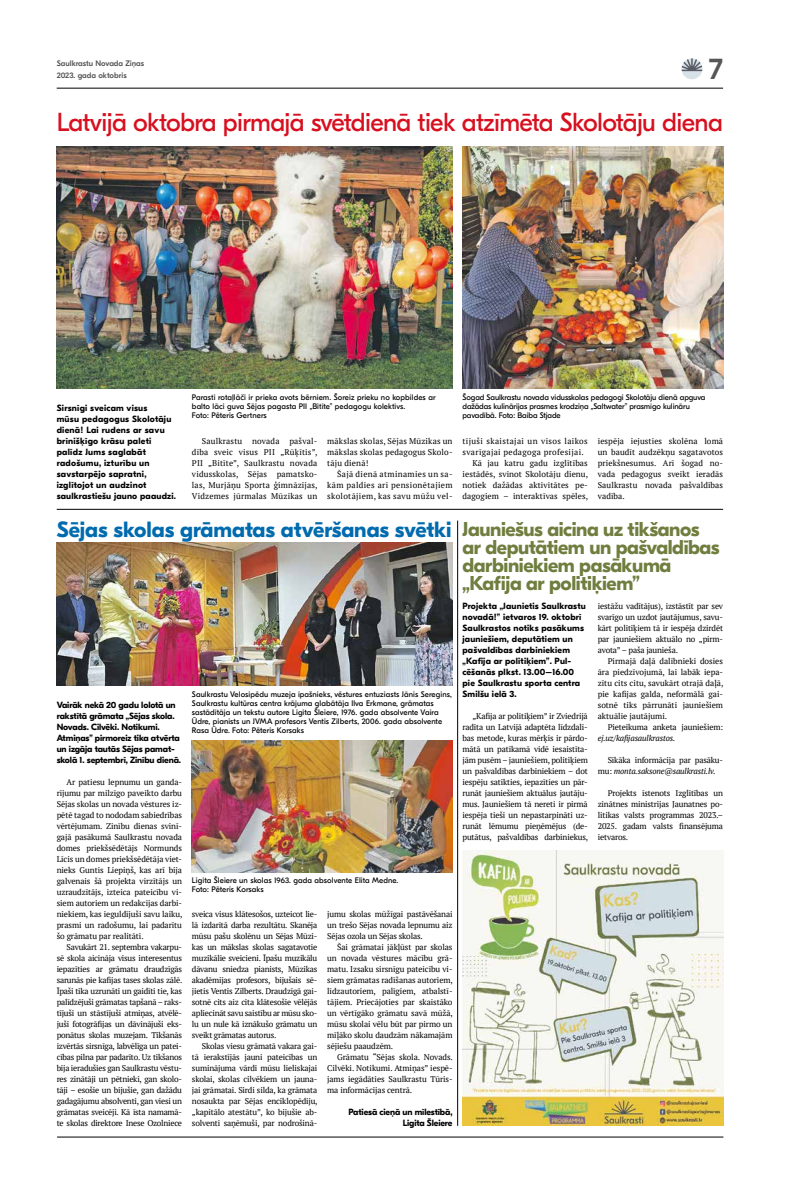
<style>
.page{position:relative;width:794px;height:1191px;background:#fff}
.page>*{position:absolute;margin:0;border:0;box-sizing:border-box;transform-origin:0 0}
.t1{font:500 30px "GT Eesti Pro Display";color:#565655}
.t2{font:26px "GT Eesti Pro Display";letter-spacing:-.025em;color:#d71020}
.t3{font:700 22px "GT Eesti Pro Display";color:#006bae}
.t4{font:700 20px/18px "GT Eesti Pro Display";letter-spacing:-.02em;color:#6f7d3e}
.t5{font:700 9px/11px "GT Eesti Pro Display";letter-spacing:.02em;color:#000}
.t6{font:700 9px/11px "GT Eesti Pro Display";letter-spacing:-.01em;color:#000}
.t7{font:8.3px/11px "PT Serif";letter-spacing:-.01em;color:#000;text-align:justify}
.t8{font:8.3px "PT Serif";letter-spacing:.01em;color:#000}
.t9{font:8.3px "PT Serif";letter-spacing:.04em;color:#000}
.t10{font:italic 8.3px "PT Serif";letter-spacing:-.02em;color:#000}
.t11{font:8px/9px "GT Eesti Pro Display";letter-spacing:.01em;color:#000}
.t12{font:8px/9px "GT Eesti Pro Display";letter-spacing:-.01em;color:#000}
.t13{font:500 8px/12px "GT Eesti Pro Display";color:#565655}
.s1{font-style:italic}
</style>
<div class="page">
<hr style="left:57px;top:88px;width:666px;height:1px;background:#000">
<hr style="left:57px;top:1136px;width:666px;height:1px;background:#000">
<svg style="left:681px;top:58px;width:21px;height:21px"></svg>
<svg style="left:681px;top:58px;width:21px;height:13px"></svg>
<hr style="left:457px;top:520px;width:1px;height:605px;background:#000">
<img style="left:462px;top:850px;width:261px;height:275px">
<img style="left:57px;top:542px;width:395px;height:143px">
<hr style="left:57px;top:509px;width:666px;height:1px;background:#000">
<img style="left:57px;top:146px;width:395px;height:242px">
<img style="left:462px;top:146px;width:261px;height:242px">
<img style="left:192px;top:740px;width:260px;height:132px">
<p class="t13" style="left:57px;top:58px;width:89px">Saulkrastu Novada Ziņas<br>2023. gada oktobris</p>
<h1 class="t1" style="left:709px;top:53px;width:16px">7</h1>
<h2 class="t2" style="left:57px;top:108px;width:667px">Latvijā oktobra pirmajā svētdienā tiek atzīmēta Skolotāju diena</h2>
<p class="t5" style="left:57px;top:402px;width:121px">Sirsnīgi sveicam visus<br>mūsu pedagogus Skolotāju dienā! Lai rudens ar savu brīnišķīgo krāsu paleti palīdz Jums saglabāt radošumu, izturību un savstarpējo sapratni, izglītojot un audzinot saulkrastiešu jauno paaudzi.</p>
<p class="t11" style="left:192px;top:393px;width:245px">Parasti rotaļlāči ir prieka avots bērniem. Šoreiz prieku no kopbildes ar balto lāci guva Sējas pagasta PII „Bitīte” pedagogu kolektīvs.<br>Foto: Pēteris Gertners</p>
<p class="t7" style="left:192px;top:435px;width:127px;text-indent:10px">Saulkrastu novada pašval&shy;dība sveic visus PII „Rūķītis”, PII „Bitīte”, Saulkrastu novada vidusskolas, Sējas pamatsko&shy;las, Murjāņu Sporta ģimnāzijas, Vidzemes jūrmalas Mūzikas un</p>
<p class="t7" style="left:327px;top:435px;width:127px">mākslas skolas, Sējas Mūzikas un mākslas skolas pedagogus Skolo&shy;tāju dienā!</p>
<p class="t7" style="left:327px;top:468px;width:127px;text-indent:10px">Šajā dienā atminamies un sa&shy;kām paldies arī pensionētajiem skolotājiem, kas savu mūžu vel-</p>
<h3 class="t3" style="left:57px;top:517px;width:396px">Sējas skolas grāmatas atvēršanas svētki</h3>
<p class="t6" style="left:57px;top:699px;width:126px">Vairāk nekā 20 gadu lolotā un rakstītā grāmata „Sējas skola.<br>Novads. Cilvēki. Notikumi.<br>Atmiņas” pirmoreiz tika atvērta un izgāja tautās Sējas pamat&shy;skolā 1. septembrī, Zinību dienā.</p>
<p class="t7" style="left:57px;top:776px;width:127px;text-indent:10px">Ar patiesu lepnumu un ganda&shy;rījumu par milzīgo paveikto darbu Sējas skolas un novada vēstures iz&shy;pētē tagad to nododam sabiedrības vērtējumam. Zinību dienas svinī&shy;gajā pasākumā Saulkrastu novada domes priekšsēdētājs Normunds Līcis un domes priekšsēdētāja viet&shy;nieks Guntis Liepiņš, kas arī bija galvenais šā projekta virzītājs un uzraudzītājs, izteica pateicību vi&shy;siem autoriem un redakcijas darbi&shy;niekiem, kas ieguldījuši savu laiku, prasmi un radošumu, lai padarītu šo grāmatu par realitāti.</p>
<p class="t7" style="left:57px;top:941px;width:127px;text-indent:10px">Savukārt 21. septembra vakarpu&shy;sē skola aicināja visus interesentus iepazīties ar grāmatu draudzīgās sarunās pie kafijas tases skolas zālē.<br>Īpaši tika uzrunāti un gaidīti tie, kas palīdzējuši grāmatas tapšanā – raks&shy;tījuši un stāstījuši atmiņas, atvēlē&shy;juši fotogrāfijas un dāvinājuši eks&shy;ponātus skolas muzejam. Tikšanās izvērtās sirsnīga, labvēlīga un patei&shy;cības pilna par padarīto. Uz tikšanos bija ieradušies gan Saulkrastu vēstu&shy;res zinātāji un pētnieki, gan skolo&shy;tāji – esošie un bijušie, gan dažādu gadagājumu absolventi, gan viesi un grāmatas sveicēji. Kā īsta namamā&shy;te skolas direktore Inese Ozolniece</p>
<p class="t11" style="left:192px;top:689px;width:261px">Saulkrastu Velosipēdu muzeja īpašnieks, vēstures entuziasts Jānis Seregins, Saulkrastu kultūras centra krājuma glabātāja Ilva Erkmane, grāmatas sastādītāja un tekstu autore Ligita Šleiere, 1976. gada absolvente Vaira Ūdre, pianists un JVMA profesors Ventis Zilberts, 2006. gada absolvente Rasa Ūdre. Foto: Pēteris Korsaks</p>
<p class="t11" style="left:192px;top:876px;width:208px">Ligita Šleiere un skolas 1963. gada absolvente Elita Medne.<br>Foto: Pēteris Korsaks</p>
<p class="t7" style="left:192px;top:908px;width:127px">sveica visus klātesošos, uzteicot lie&shy;lā izdarītā darba rezultātu. Skanēja mūsu pašu skolēnu un Sējas Mūzi&shy;kas un mākslas skolas sagatavotie muzikālie sveicieni. Īpašu muzikālu dāvanu sniedza pianists, Mūzikas akadēmijas profesors, bijušais sē&shy;jietis Ventis Zilberts. Draudzīgā gai&shy;sotnē cits aiz cita klātesošie vēlējās apliecināt savu saistību ar mūsu sko&shy;lu un nule kā iznākušo grāmatu un sveikt grāmatas autorus.</p>
<p class="t7" style="left:192px;top:1040px;width:127px;text-indent:10px">Skolas viesu grāmatā vakara gai&shy;tā ierakstījās jauni pateicības un suminājuma vārdi mūsu lieliskajai skolai, skolas cilvēkiem un jauna&shy;jai grāmatai. Sirdi silda, ka grāmata nosaukta par Sējas enciklopēdiju, „kapitālo atestātu”, ko bijušie ab&shy;solventi saņēmuši, par nodrošinā-</p>
<p class="t7" style="left:327px;top:908px;width:127px">jumu skolas mūžīgai pastāvēšanai un trešo Sējas novada lepnumu aiz Sējas ozola un Sējas skolas.</p>
<p class="t7" style="left:327px;top:941px;width:127px;text-indent:10px">Šai grāmatai jākļūst par skolas un novada vēstures mācību grā&shy;matu. Izsaku sirsnīgu pateicību vi&shy;siem grāmatas radīšanas autoriem, līdzautoriem, palīgiem, atbalstī&shy;tājiem. Priecājoties par skaistāko un vērtīgāko grāmatu savā mūžā, mūsu skolai vēlu būt par pirmo un mīļāko skolu daudzām nākamajām sējiešu paaudzēm.</p>
<p class="t7" style="left:327px;top:1051px;width:127px;text-indent:10px">Grāmatu “Sējas skola. Novads.<br>Cilvēki. Notikumi. Atmiņas” iespē&shy;jams iegādāties Saulkrastu Tūris&shy;ma informācijas centrā.</p>
<p class="t6" style="left:348px;top:1106px;width:106px;text-align:right">Patiesā cieņā un mīlestībā,<br>Ligita Šleiere</p>
<p class="t12" style="left:462px;top:393px;width:244px">Šogad Saulkrastu novada vidusskolas pedagogi Skolotāju dienā apguva dažādas kulinārijas prasmes krodziņa „Saltwater” prasmīgo kulināru pavadībā. Foto: Baiba Stjade</p>
<p class="t9" style="left:462px;top:435px;width:127px">tījuši skaistajai un visos laikos</p>
<p class="t9" style="left:462px;top:446px;width:123px">svarīgajai pedagoga profesijai.</p>
<p class="t8" style="left:472px;top:457px;width:117px">Kā jau katru gadu izglītības</p>
<p class="t8" style="left:462px;top:468px;width:127px">iestādēs, svinot Skolotāju dienu,</p>
<p class="t8" style="left:462px;top:479px;width:127px">notiek dažādas aktivitātes pe-</p>
<p class="t8" style="left:462px;top:490px;width:127px">dagogiem – interaktīvas spēles,</p>
<p class="t7" style="left:598px;top:435px;width:127px">iespēja iejusties skolēna lomā un baudīt audzēkņu sagatavotos priekšnesumus. Arī šogad no&shy;vada pedagogus sveikt ieradās Saulkrastu novada pašvaldības vadība.</p>
<h3 class="t4" style="left:462px;top:520px;width:259px">Jauniešus aicina uz tikšanos ar deputātiem un pašvaldības darbiniekiem pasākumā „Kafija ar politiķiem”</h3>
<p class="t5" style="left:462px;top:600px;width:125px">Projekta „Jaunietis Saulkrastu novadā!” ietvaros 19. oktobrī<br>Saulkrastos notiks pasākums jauniešiem, deputātiem un pašvaldības darbiniekiem „Kafija ar politiķiem”. Pul&shy;cēšanās plkst. 13.00–16.00 pie Saulkrastu sporta centra<br>Smilšu ielā 3.</p>
<p class="t7" style="left:462px;top:710px;width:127px;text-indent:10px">„Kafija ar politiķiem” ir Zviedrijā radīta un Latvijā adaptēta līdzdalī&shy;bas metode, kuras mērķis ir pārdo&shy;mātā un patīkamā vidē iesaistīta&shy;jām pusēm – jauniešiem, politiķiem un pašvaldības darbiniekiem – dot iespēju satikties, iepazīties un pār&shy;runāt jauniešiem aktuālus jautāju&shy;mus. Jauniešiem tā nereti ir pirmā iespēja tieši un nepastarpināti uz&shy;runāt lēmumu pieņēmējus (de&shy;putātus, pašvaldības darbiniekus,</p>
<p class="t7" style="left:598px;top:600px;width:127px">iestāžu vadītājus), izstāstīt par sev svarīgo un uzdot jautājumus, savu&shy;kārt politiķiem tā ir iespēja dzirdēt par jauniešiem aktuālo no „pirm&shy;avota” – paša jaunieša.</p>
<p class="t7" style="left:598px;top:655px;width:127px;text-indent:10px">Pirmajā daļā dalībnieki dosies āra piedzīvojumā, lai labāk iepa&shy;zītu cits citu, savukārt otrajā daļā, pie kafijas galda, neformālā gai&shy;sotnē tiks pārrunāti jauniešiem aktuālie jautājumi.</p>
<p class="t7" style="left:607px;top:721px;width:117px">Pieteikuma anketa jauniešiem:</p>
<p class="t10" style="left:598px;top:732px;width:79px">ej.uz/kafijasaulkrastos.</p>
<p class="t7" style="left:598px;top:754px;width:127px;text-indent:10px">Sīkāka informācija par pasāku&shy;mu: <span class="s1">monta.saksone@saulkrasti.lv.</span></p>
<p class="t7" style="left:598px;top:787px;width:127px;text-indent:10px">Projekts īstenots Izglītības un zinātnes ministrijas Jaunatnes po&shy;litikas valsts programmas 2023.– 2025. gadam valsts finansējuma ietvaros.</p>
</div>
